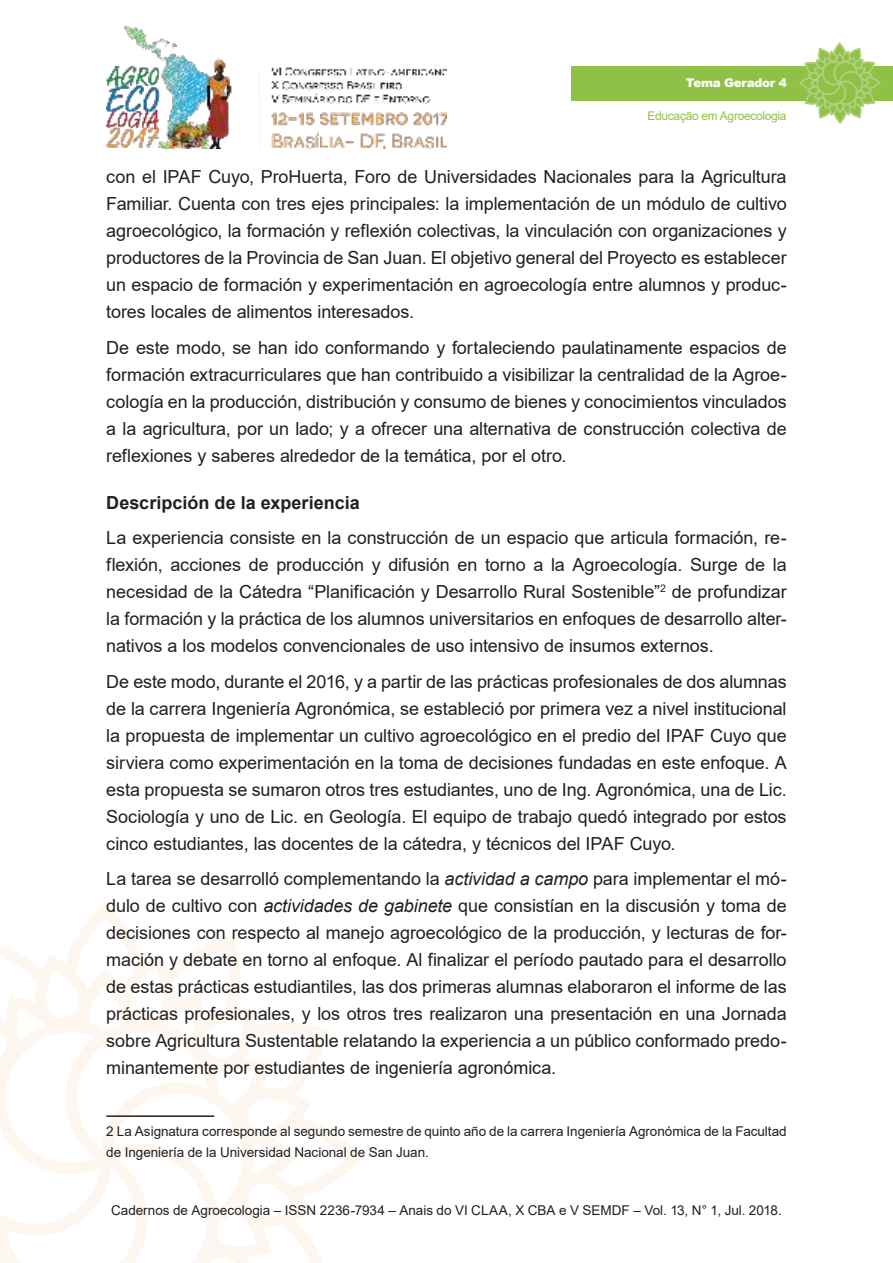
<style>
.page{position:relative;width:893px;height:1263px;background:#fff}
.page>*{position:absolute;margin:0;border:0;box-sizing:border-box;transform-origin:0 0}
.t1{font:18px/27px "Arial";letter-spacing:-.005em;color:#221f1f;text-align:justify}
.t2{font:700 18px "Arial";color:#221f1f}
.t3{font:13.5px/20.2px "Arial";letter-spacing:-.005em;color:#221f1f}
.t4{font:12px "Arial";letter-spacing:-.025em;color:#8fc147}
.t5{font:900 12px "Arial";letter-spacing:-.025em;color:#fff}
.s1{font-style:italic}
</style>
<div class="page">
<img style="left:106px;top:25px;width:340px;height:124px">
<svg style="left:0;top:910px;width:363px;height:353px"></svg>
<div style="left:571px;top:66px;width:322px;height:34px;background:#8fc147"></div>
<svg style="left:798px;top:43px;width:83px;height:81px"></svg>
<hr style="left:106px;top:1115px;width:108px;height:2px;background:#221f1f">
<p class="t5" style="left:686px;top:76px;width:102px">Tema Gerador 4</p>
<p class="t4" style="left:647px;top:112px;width:141px">Educação em Agroecologia</p>
<p class="t1" style="left:106px;top:165px;width:682px">con el IPAF Cuyo, ProHuerta, Foro de Universidades Nacionales para la Agricultura Familiar. Cuenta con tres ejes principales: la implementación de un módulo de cultivo agroecológico, la formación y reflexión colectivas, la vinculación con organizaciones y productores de la Provincia de San Juan. El objetivo general del Proyecto es establecer un espacio de formación y experimentación en agroecología entre alumnos y produc&shy;tores locales de alimentos interesados.</p>
<p class="t1" style="left:106px;top:336px;width:682px">De este modo, se han ido conformando y fortaleciendo paulatinamente espacios de formación extracurriculares que han contribuido a visibilizar la centralidad de la Agroe&shy;cología en la producción, distribución y consumo de bienes y conocimientos vinculados a la agricultura, por un lado; y a ofrecer una alternativa de construcción colectiva de reflexiones y saberes alrededor de la temática, por el otro.</p>
<p class="t2" style="left:106px;top:496px;width:255px">Descripción de la experiencia</p>
<p class="t1" style="left:106px;top:526px;width:682px">La experiencia consiste en la construcción de un espacio que articula formación, re&shy;flexión, acciones de producción y difusión en torno a la Agroecología. Surge de la necesidad de la Cátedra “Planificación y Desarrollo Rural Sostenible”<sup>2</sup> de profundizar la formación y la práctica de los alumnos universitarios en enfoques de desarrollo alter&shy;nativos a los modelos convencionales de uso intensivo de insumos externos.</p>
<p class="t1" style="left:106px;top:670px;width:682px">De este modo, durante el 2016, y a partir de las prácticas profesionales de dos alumnas de la carrera Ingeniería Agronómica, se estableció por primera vez a nivel institucional la propuesta de implementar un cultivo agroecológico en el predio del IPAF Cuyo que sirviera como experimentación en la toma de decisiones fundadas en este enfoque. A esta propuesta se sumaron otros tres estudiantes, uno de Ing. Agronómica, una de Lic.<br>Sociología y uno de Lic. en Geología. El equipo de trabajo quedó integrado por estos cinco estudiantes, las docentes de la cátedra, y técnicos del IPAF Cuyo.</p>
<p class="t1" style="left:106px;top:867px;width:682px">La tarea se desarrolló complementando la <span class="s1">actividad a campo</span> para implementar el mó&shy;dulo de cultivo con <span class="s1">actividades de gabinete</span> que consistían en la discusión y toma de decisiones con respecto al manejo agroecológico de la producción, y lecturas de for&shy;mación y debate en torno al enfoque. Al finalizar el período pautado para el desarrollo de estas prácticas estudiantiles, las dos primeras alumnas elaboraron el informe de las prácticas profesionales, y los otros tres realizaron una presentación en una Jornada sobre Agricultura Sustentable relatando la experiencia a un público conformado predo&shy;minantemente por estudiantes de ingeniería agronómica.</p>
<p class="t3" style="left:106px;top:1123px;width:682px">2 La Asignatura corresponde al segundo semestre de quinto año de la carrera Ingeniería Agronómica de la Facultad de Ingeniería de la Universidad Nacional de San Juan.</p>
<p class="t3" style="left:111px;top:1201px;width:672px">Cadernos de Agroecologia – ISSN 2236-7934 – Anais do VI CLAA, X CBA e V SEMDF – Vol. 13, N° 1, Jul. 2018.</p>
</div>
